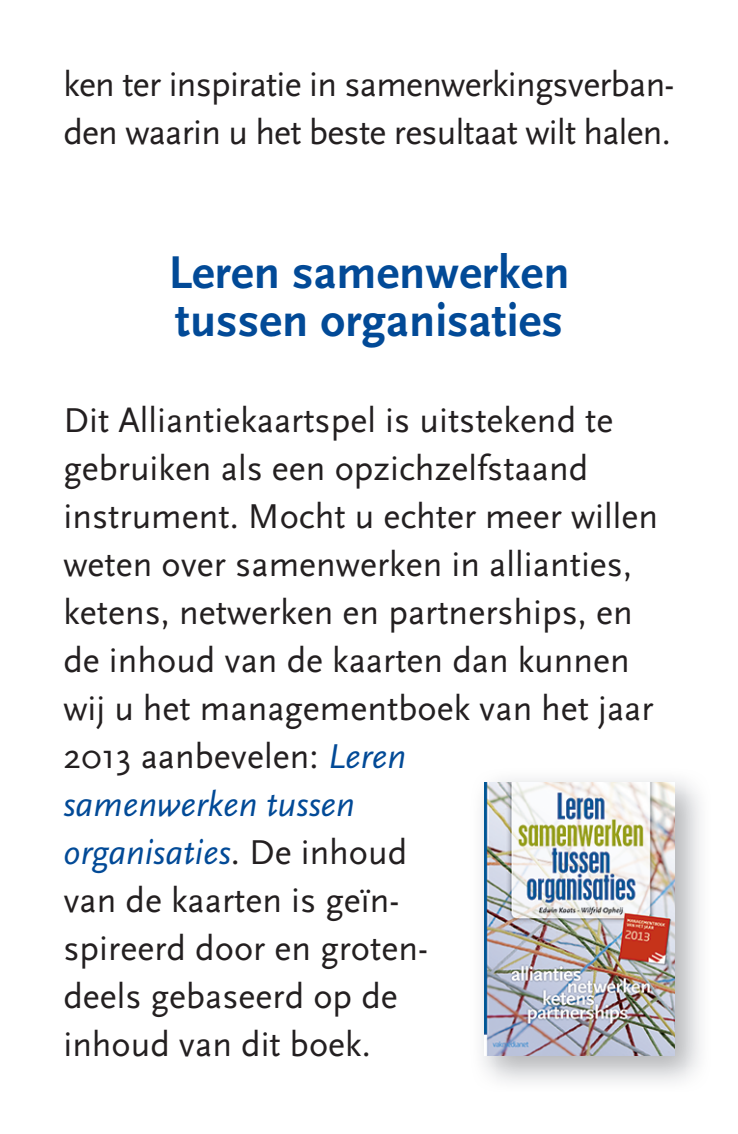
<style>
.page{position:relative;width:738px;height:1134px;background:#fff}
.page>*{position:absolute;margin:0;border:0;box-sizing:border-box;transform-origin:0 0}
.t1{font:700 48px/48px "Scala Sans Pro";color:#024a97}
.t2{font:36px/48px "Scala Sans Pro";color:#231f20}
.t3{font:36px/48px "Scala Sans Pro";letter-spacing:-.02em;color:#231f20}
.s1{font-style:italic;color:#024a97}
</style>
<div class="page">
<img style="left:481px;top:779px;width:219px;height:303px">
<img style="left:484px;top:782px;width:190px;height:274px">
<p class="t3" style="left:63px;top:63px;width:612px">ken ter inspiratie in samenwerkingsverban&shy;den waarin u het beste resultaat wilt halen.</p>
<h1 class="t1" style="left:168px;top:252px;width:402px">Leren samenwerken tussen organisaties</h1>
<p class="t2" style="left:63px;top:399px;width:596px">Dit Alliantiekaartspel is uitstekend te gebruiken als een opzichzelfstaand instrument. Mocht u echter meer willen weten over samenwerken in allianties, ketens, netwerken en partnerships, en de inhoud van de kaarten dan kunnen wij u het managementboek van het jaar<br>2013 aanbevelen: <span class="s1">Leren<br>samenwerken tussen<br>organisaties</span>. De inhoud<br>van de kaarten is geïn-<br>spireerd door en groten-<br>deels gebaseerd op de<br>inhoud van dit boek.</p>
</div>
